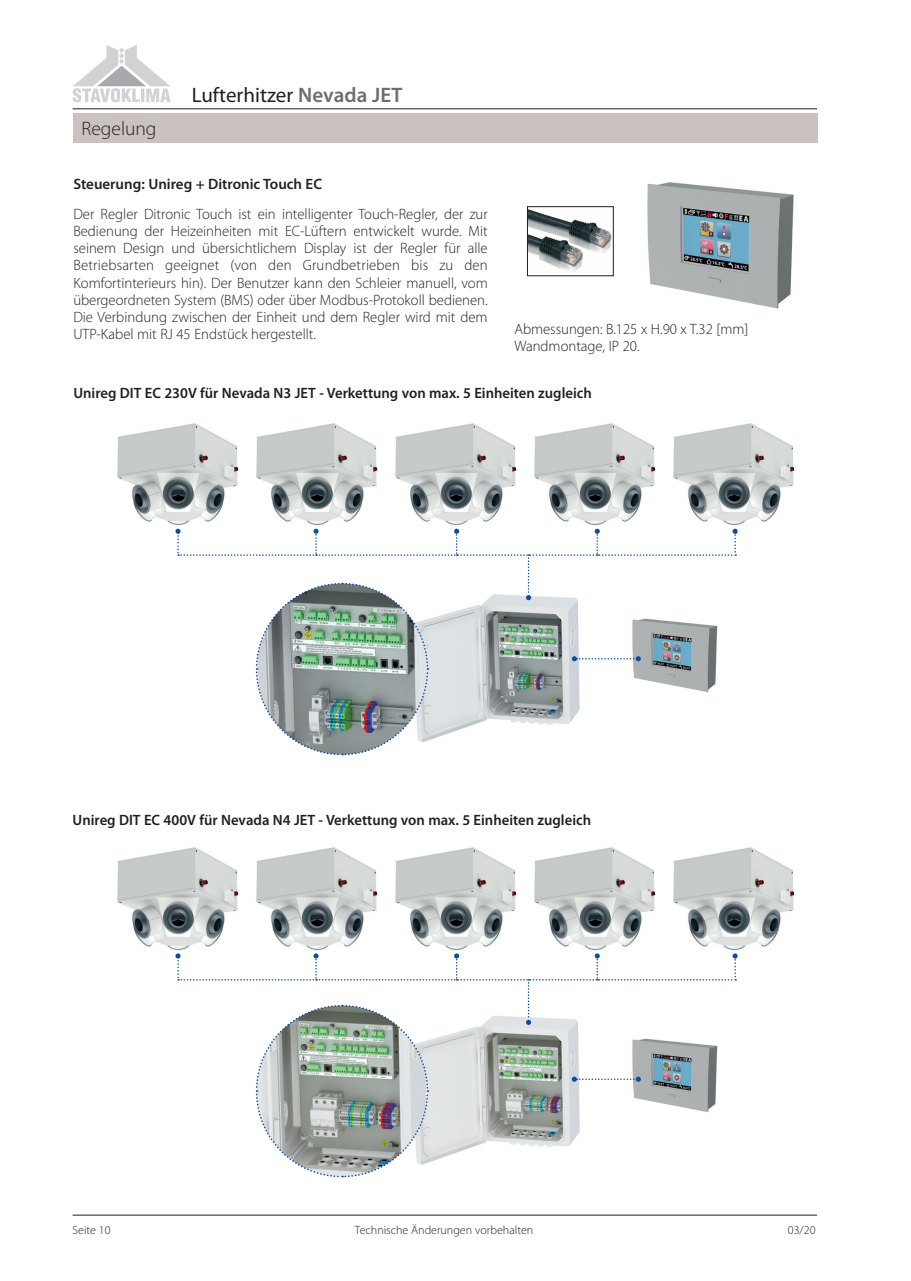
<style>
.page{position:relative;width:911px;height:1281px;background:#fff}
.page>*{position:absolute;margin:0;border:0;box-sizing:border-box;transform-origin:0 0}
.t1{font:21px "Myriad Pro";color:#231f20}
.t2{font:300 19.5px "Myriad Pro";color:#231f20}
.t3{font:300 15px/17.2px "Myriad Pro";color:#231f20;text-align:justify}
.t4{font:600 15px "Myriad Pro";color:#231f20}
.t5{font:300 12px "Myriad Pro";color:#231f20}
.s1{font-weight:600;color:#6c6d70}
</style>
<div class="page">
<hr style="left:73px;top:1214px;width:744px;height:1px;background:#231f20">
<hr style="left:73px;top:108px;width:744px;height:1px;background:#231f20">
<svg style="left:73px;top:45px;width:97px;height:57px"></svg>
<div style="left:73px;top:113px;width:744px;height:30px;background:#cac2bf"></div>
<img style="left:647px;top:182px;width:147px;height:127px">
<img style="left:529px;top:209px;width:82px;height:63px">
<div style="left:527px;top:206px;width:86px;height:70px;border:1px solid #231f20"></div>
<img style="left:117px;top:423px;width:122px;height:103px">
<img style="left:256px;top:423px;width:122px;height:103px">
<img style="left:395px;top:423px;width:121px;height:103px">
<img style="left:534px;top:423px;width:121px;height:103px">
<img style="left:673px;top:423px;width:121px;height:103px">
<svg style="left:175px;top:528px;width:562px;height:228px"></svg>
<img style="left:117px;top:847px;width:122px;height:103px">
<img style="left:256px;top:847px;width:122px;height:103px">
<img style="left:395px;top:847px;width:121px;height:103px">
<img style="left:534px;top:847px;width:121px;height:103px">
<img style="left:673px;top:847px;width:121px;height:103px">
<svg style="left:175px;top:953px;width:562px;height:225px"></svg>
<h2 class="t2" style="left:81px;top:118px;width:77px">Regelung</h2>
<h1 class="t1" style="left:192px;top:82px;width:212px">Lufterhitzer <span class="s1">Nevada JET</span></h1>
<p class="t4" style="left:73px;top:174px;width:250px">Steuerung: Unireg + Ditronic Touch EC</p>
<p class="t3" style="left:73px;top:205px;width:416px">Der Regler Ditronic Touch ist ein intelligenter Touch-Regler, der zur Bedienung der Heizeinheiten mit EC-Lüftern entwickelt wurde. Mit seinem Design und übersichtlichem Display ist der Regler für alle Betriebsarten geeignet (von den Grundbetrieben bis zu den Komfortinterieurs hin). Der Benutzer kann den Schleier manuell, vom übergeordneten System (BMS) oder über Modbus-Protokoll bedienen.<br>Die Verbindung zwischen der Einheit und dem Regler wird mit dem UTP-Kabel mit RJ 45 Endstück hergestellt.</p>
<p class="t3" style="left:514px;top:321px;width:235px">Abmessungen: B.125 x H.90 x T.32 [mm]<br>Wandmontage, IP 20.</p>
<p class="t4" style="left:73px;top:383px;width:520px">Unireg DIT EC 230V für Nevada N3 JET - Verkettung von max. 5 Einheiten zugleich</p>
<p class="t4" style="left:73px;top:810px;width:520px">Unireg DIT EC 400V für Nevada N4 JET - Verkettung von max. 5 Einheiten zugleich</p>
<p class="t5" style="left:73px;top:1223px;width:40px">Seite 10</p>
<p class="t5" style="left:355px;top:1223px;width:180px">Technische Änderungen vorbehalten</p>
<p class="t5" style="left:788px;top:1223px;width:29px">03/20</p>
</div>
